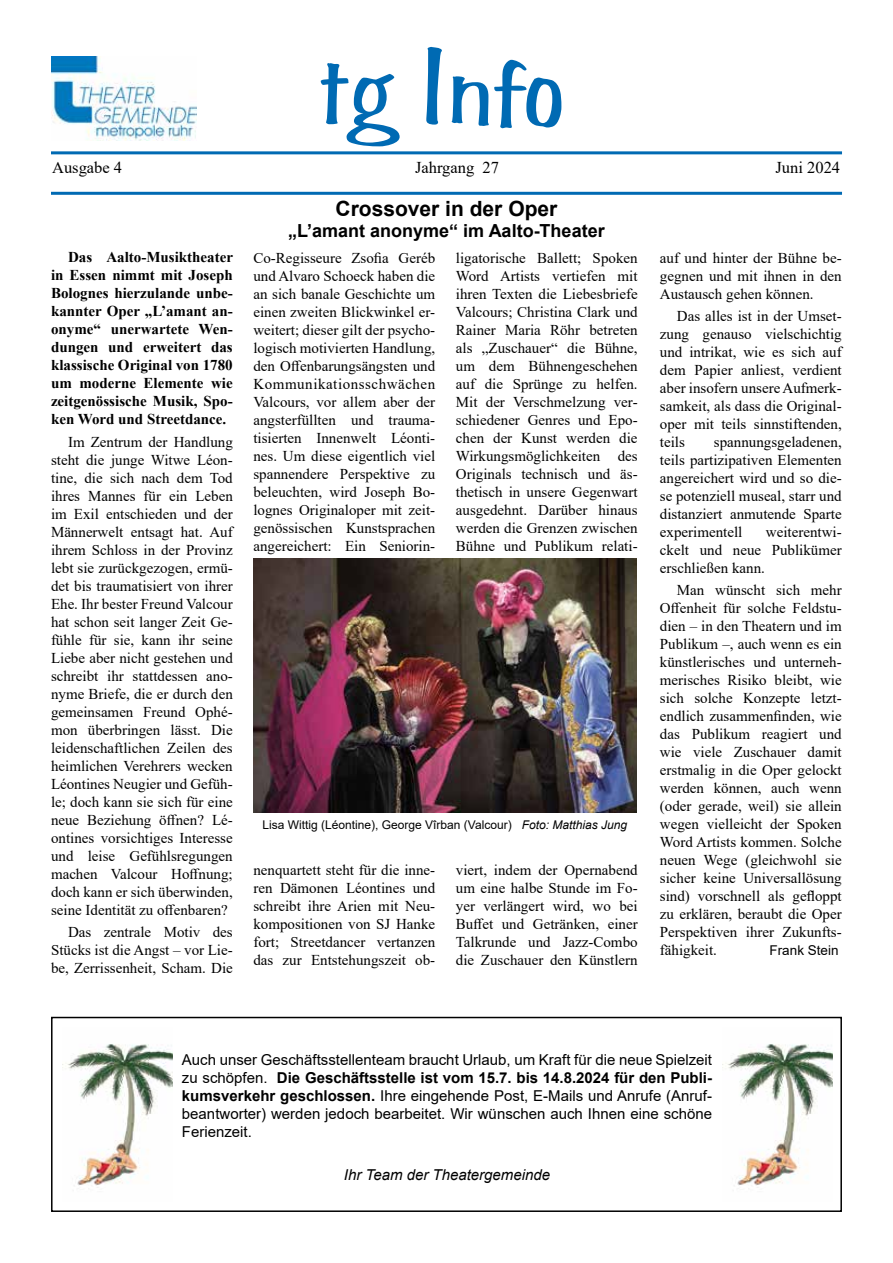
<style>
.page{position:relative;width:893px;height:1263px;background:#fff}
.page>*{position:absolute;margin:0;border:0;box-sizing:border-box;transform-origin:0 0}
.t1{font:108px "Benguiat Frisky ATT";color:#006ab3}
.t2{font:700 21px "Arial";color:#000}
.t3{font:700 18px "Arial";color:#000}
.t4{font:16.5px "Times New Roman";color:#000}
.t5{font:15px/18px "Times New Roman";color:#000;text-align:justify}
.t6{font:15px/18px "Arial";color:#000;text-align:justify}
.t7{font:700 15px/18px "Times New Roman";color:#000;text-align:justify}
.t8{font:italic 15px "Arial";color:#000}
.t9{font:13.5px "Arial";color:#000}
.t10{font:12px "Arial";color:#000}
.s1{font-style:italic}
.s2{font-weight:700}
</style>
<div class="page">
<hr style="left:51px;top:151px;width:791px;height:3px;background:#006ab3">
<hr style="left:51px;top:192px;width:791px;height:3px;background:#006ab3">
<img style="left:51px;top:56px;width:145px;height:85px">
<img style="left:253px;top:558px;width:383px;height:255px">
<div style="left:51px;top:1017px;width:791px;height:195px;border:2px solid #000"></div>
<img style="left:723px;top:1044px;width:110px;height:144px">
<img style="left:63px;top:1044px;width:110px;height:144px">
<h1 class="t1" style="left:319px;top:22px;width:247px">tg Info</h1>
<p class="t4" style="left:52px;top:156px;width:72px">Ausgabe 4</p>
<p class="t4" style="left:415px;top:156px;width:86px">Jahrgang 27</p>
<p class="t4" style="left:775px;top:156px;width:66px">Juni 2024</p>
<p class="t7" style="left:51px;top:248px;width:184px;text-indent:17px">Das Aalto-Musiktheater in Essen nimmt mit Joseph Bolognes hierzulande unbe&shy;kannter Oper „L’amant an&shy;onyme“ unerwartete Wen&shy;dungen und erweitert das klassische Original von 1780 um moderne Elemente wie zeitgenössische Musik, Spo&shy;ken Word und Streetdance.</p>
<p class="t5" style="left:51px;top:432px;width:183px;text-indent:17px">Im Zentrum der Handlung steht die junge Witwe Léon&shy;tine, die sich nach dem Tod ihres Mannes für ein Leben im Exil entschieden und der Männerwelt entsagt hat. Auf ihrem Schloss in der Provinz lebt sie zurückgezogen, ermü&shy;det bis traumatisiert von ihrer Ehe. Ihr bester Freund Valcour hat schon seit langer Zeit Ge&shy;fühle für sie, kann ihr seine Liebe aber nicht gestehen und schreibt ihr stattdessen ano&shy;nyme Briefe, die er durch den gemeinsamen Freund Ophé&shy;mon überbringen lässt. Die leidenschaftlichen Zeilen des heimlichen Verehrers wecken Léontines Neugier und Gefüh&shy;le; doch kann sie sich für eine neue Beziehung öffnen? Lé&shy;ontines vorsichtiges Interesse und leise Gefühlsregungen machen Valcour Hoffnung; doch kann er sich überwinden, seine Identität zu offenbaren?</p>
<p class="t5" style="left:51px;top:922px;width:183px;text-indent:17px">Das zentrale Motiv des Stücks ist die Angst – vor Lie&shy;be, Zerrissenheit, Scham. Die</p>
<h2 class="t2" style="left:336px;top:193px;width:223px">Crossover in der Oper</h2>
<p class="t3" style="left:288px;top:218px;width:318px">„L’amant anonyme“ im Aalto-Theater</p>
<p class="t5" style="left:253px;top:248px;width:183px">Co-Regisseure Zsofia Geréb und Alvaro Schoeck haben die an sich banale Geschichte um einen zweiten Blickwinkel er&shy;weitert; dieser gilt der psycho&shy;logisch motivierten Handlung, den Offenbarungsängsten und Kommunikationsschwächen Valcours, vor allem aber der angsterfüllten und trauma&shy;tisierten Innenwelt Léonti&shy;nes. Um diese eigentlich viel spannendere Perspektive zu beleuchten, wird Joseph Bo&shy;lognes Originaloper mit zeit&shy;genössischen Kunstsprachen angereichert: Ein Seniorin-</p>
<p class="t5" style="left:456px;top:248px;width:183px">ligatorische Ballett; Spoken Word Artists vertiefen mit ihren Texten die Liebesbriefe Valcours; Christina Clark und Rainer Maria Röhr betreten als „Zuschauer“ die Bühne, um dem Bühnengeschehen auf die Sprünge zu helfen.<br>Mit der Verschmelzung ver&shy;schiedener Genres und Epo&shy;chen der Kunst werden die Wirkungsmöglichkeiten des Originals technisch und äs&shy;thetisch in unsere Gegenwart ausgedehnt. Darüber hinaus werden die Grenzen zwischen Bühne und Publikum relati-</p>
<p class="t10" style="left:262px;top:817px;width:366px">Lisa Wittig (Léontine), George Vîrban (Valcour) <span class="s1">Foto: Matthias Jung</span></p>
<p class="t5" style="left:253px;top:860px;width:183px">nenquartett steht für die inne&shy;ren Dämonen Léontines und schreibt ihre Arien mit Neu&shy;kompositionen von SJ Hanke fort; Streetdancer vertanzen das zur Entstehungszeit ob-</p>
<p class="t5" style="left:456px;top:860px;width:183px">viert, indem der Opernabend um eine halbe Stunde im Fo&shy;yer verlängert wird, wo bei Buffet und Getränken, einer Talkrunde und Jazz-Combo die Zuschauer den Künstlern</p>
<p class="t5" style="left:660px;top:248px;width:183px">auf und hinter der Bühne be&shy;gegnen und mit ihnen in den Austausch gehen können.</p>
<p class="t5" style="left:660px;top:306px;width:183px;text-indent:17px">Das alles ist in der Umset&shy;zung genauso vielschichtig und intrikat, wie es sich auf dem Papier anliest, verdient aber insofern unsere Aufmerk&shy;samkeit, als dass die Original&shy;oper mit teils sinnstiftenden, teils</p>
<p class="t5" style="left:660px;top:432px;width:183px;text-indent:54px">spannungsgeladenen, teils partizipativen Elementen angereichert wird und so die&shy;se potenziell museal, starr und distanziert anmutende Sparte experimentell</p>
<p class="t5" style="left:660px;top:522px;width:183px;text-indent:106px">weiterentwi&shy;ckelt und neue Publikümer erschließen kann.</p>
<p class="t5" style="left:660px;top:581px;width:183px;text-indent:17px">Man wünscht sich mehr Offenheit für solche Feldstu&shy;dien – in den Theatern und im Publikum –, auch wenn es ein künstlerisches und unterneh&shy;merisches Risiko bleibt, wie sich solche Konzepte letzt&shy;endlich zusammenfinden, wie das Publikum reagiert und wie viele Zuschauer damit erstmalig in die Oper gelockt werden können, auch wenn (oder gerade, weil) sie allein wegen vielleicht der Spoken Word Artists kommen. Solche neuen Wege (gleichwohl sie sicher keine Universallösung sind) vorschnell als gefloppt zu erklären, beraubt die Oper Perspektiven ihrer Zukunfts&shy;fähigkeit.</p>
<p class="t9" style="left:770px;top:941px;width:71px">Frank Stein</p>
<p class="t6" style="left:182px;top:1051px;width:532px">Auch unser Geschäftsstellenteam braucht Urlaub, um Kraft für die neue Spielzeit zu schöpfen. <span class="s2">Die Geschäftsstelle ist vom 15.7. bis 14.8.2024 für den Publi&shy;kumsverkehr geschlossen.</span> Ihre eingehende Post, E-Mails und Anrufe (Anruf&shy;beantworter) werden jedoch bearbeitet. Wir wünschen auch Ihnen eine schöne Ferienzeit.</p>
<p class="t8" style="left:344px;top:1165px;width:208px">Ihr Team der Theatergemeinde</p>
</div>
